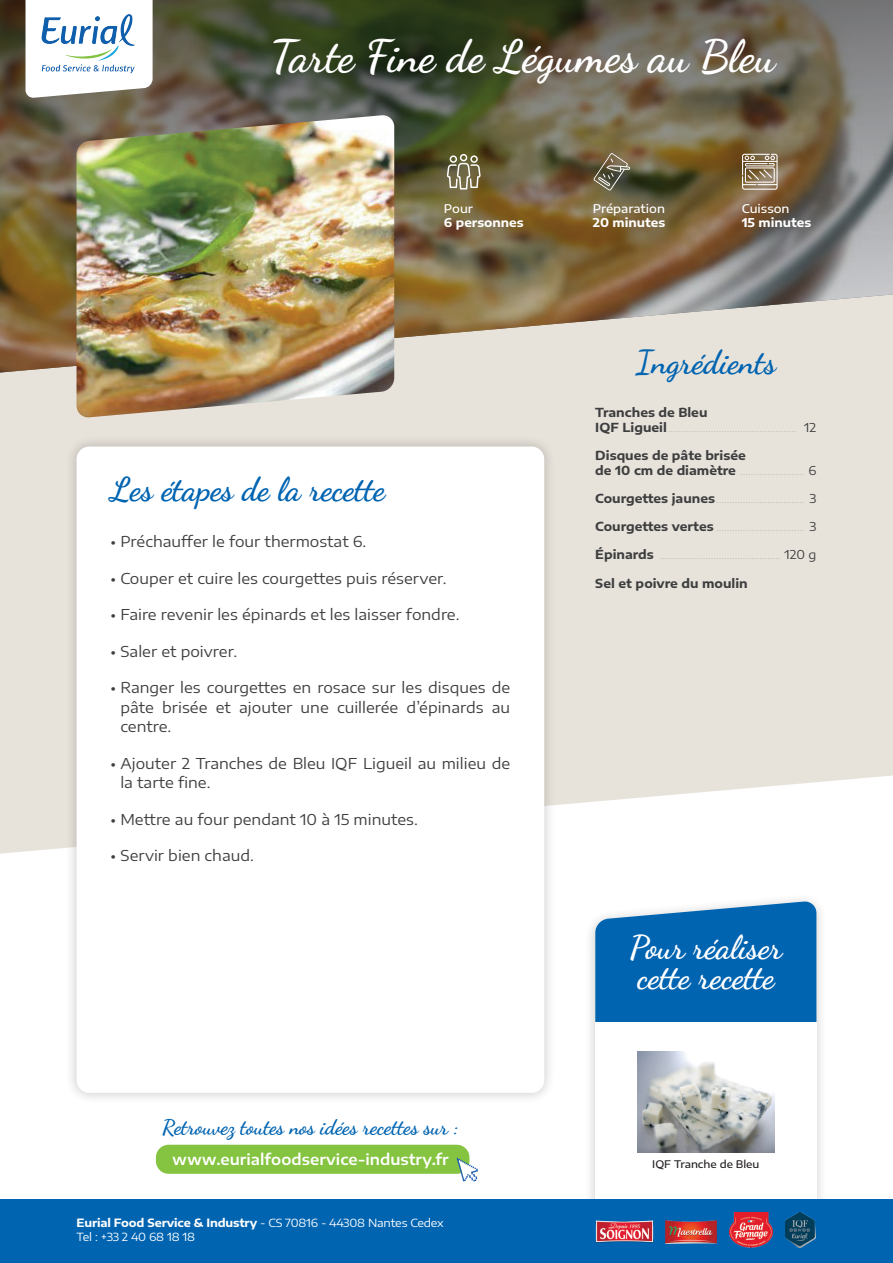
<style>
.page{position:relative;width:893px;height:1263px;background:#fff}
.page>*{position:absolute;margin:0;border:0;box-sizing:border-box;transform-origin:0 0}
.t1{font:700 45px "Dancing Script";color:#fff}
.t2{font:700 33px "Dancing Script";color:#0164b1}
.t3{font:700 33px/30px "Dancing Script";color:#fff}
.t4{font:700 21px "Dancing Script";color:#0164b1}
.t5{font:15px/19.5px "Encode Sans Expanded";color:#3e3e3f;text-align:justify}
.t6{font:600 15px "Encode Sans Expanded";color:#fff}
.t7{font:700 12.3px/15.3px "Encode Sans Expanded";color:#3e3e3f}
.t8{font:100 12.3px "Encode Sans Expanded";color:#939598}
.t9{font:700 12px "Encode Sans Expanded";color:#fff}
.t10{font:500 12px "Encode Sans Expanded";color:#fff}
.t11{font:11.25px/13.5px "Encode Sans Expanded";letter-spacing:-.015em;color:#fff}
.t12{font:500 10.5px "Encode Sans Expanded";color:#231f20}
.s1{font-weight:700}
.s2{font-weight:100;color:#939598}
.s3{font-weight:400}
.s4{font-weight:700;color:#3e3e3f}
.s5{font-weight:400;color:#3e3e3f}
</style>
<div class="page">
<svg style="left:590px;top:899px;width:231px;height:300px;fill:#f0f0f0"></svg>
<svg style="left:595px;top:900px;width:221px;height:122px;background:#1670b7"></svg>
<div style="left:595px;top:1022px;width:221px;height:208px;background:#fff"></div>
<svg style="left:0;top:374px;width:893px;height:480px;background:#e9e5de"></svg>
<img style="left:0;top:0;width:893px;height:374px">
<div style="left:65px;top:435px;width:491px;height:669px;background:#231f20;opacity:.25"></div>
<div style="left:77px;top:446px;width:467px;height:647px;background:#fff;border-radius:13px"></div>
<div style="left:0;top:1199px;width:893px;height:64px;background:#0164b1"></div>
<img style="left:77px;top:115px;width:317px;height:303px">
<svg style="left:26px;top:0;width:127px;height:98px"></svg>
<img style="left:40px;top:13px;width:97px;height:61px">
<svg style="left:742px;top:154px;width:36px;height:36px"></svg>
<svg style="left:593px;top:153px;width:38px;height:38px"></svg>
<svg style="left:447px;top:154px;width:34px;height:36px"></svg>
<img style="left:590px;top:1197px;width:64px;height:46px">
<img style="left:666px;top:1220px;width:50px;height:23px">
<img style="left:730px;top:1212px;width:42px;height:35px">
<img style="left:785px;top:1212px;width:30px;height:35px">
<div style="left:156px;top:1145px;width:313px;height:29px;background:#84c440;border-radius:13px"></div>
<svg style="left:457px;top:1158px;width:21px;height:23px"></svg>
<img style="left:637px;top:1051px;width:138px;height:101px">
<h1 class="t1" style="left:270px;top:28px;width:507px">Tarte Fine de Légumes au Bleu</h1>
<p class="t10" style="left:444px;top:200px;width:31px">Pour</p>
<p class="t9" style="left:444px;top:213px;width:81px">6 personnes</p>
<h2 class="t2" style="left:111px;top:469px;width:276px">Les étapes de la recette</h2>
<p class="t5" style="left:111px;top:531px;width:257px">• Préchauffer le four thermostat 6.</p>
<p class="t5" style="left:111px;top:567px;width:338px">• Couper et cuire les courgettes puis réserver.</p>
<p class="t5" style="left:111px;top:604px;width:351px">• Faire revenir les épinards et les laisser fondre.</p>
<p class="t5" style="left:111px;top:640px;width:128px">• Saler et poivrer.</p>
<p class="t5" style="left:120px;top:677px;width:391px;text-indent:-10px">• Ranger les courgettes en rosace sur les disques de pâte brisée et ajouter une cuillerée d’épinards au centre.</p>
<p class="t5" style="left:120px;top:752px;width:391px;text-indent:-10px">• Ajouter 2 Tranches de Bleu IQF Ligueil au milieu de la tarte fine.</p>
<p class="t5" style="left:111px;top:808px;width:309px">• Mettre au four pendant 10 à 15 minutes.</p>
<p class="t5" style="left:111px;top:845px;width:145px">• Servir bien chaud.</p>
<h3 class="t4" style="left:162px;top:1114px;width:298px">Retrouvez toutes nos idées recettes sur :</h3>
<p class="t6" style="left:172px;top:1148px;width:278px">www.eurialfoodservice-industry.fr</p>
<p class="t11" style="left:77px;top:1215px;width:369px"><span class="s1">Eurial Food Service &amp; Industry</span> - CS 70816 - 44308 Nantes Cedex<br>Tel : +33 2 40 68 18 18</p>
<p class="t10" style="left:593px;top:200px;width:74px">Préparation</p>
<p class="t9" style="left:593px;top:213px;width:74px">20 minutes</p>
<p class="t10" style="left:742px;top:200px;width:49px">Cuisson</p>
<p class="t9" style="left:742px;top:213px;width:71px">15 minutes</p>
<h2 class="t2" style="left:636px;top:341px;width:142px">Ingrédients</h2>
<p class="t7" style="left:595px;top:403px;width:223px">Tranches de Bleu<br>IQF Ligueil<span class="s2">…………………………………………</span> <span class="s3">12</span></p>
<p class="t7" style="left:595px;top:447px;width:223px">Disques de pâte brisée<br>de 10 cm de diamètre <span class="s2">……………………</span> <span class="s3">6</span></p>
<p class="t7" style="left:595px;top:490px;width:223px">Courgettes jaunes<span class="s2">……………………………</span> <span class="s3">3</span></p>
<p class="t7" style="left:595px;top:518px;width:223px">Courgettes vertes <span class="s2">……………………………</span> <span class="s3">3</span></p>
<p class="t8" style="left:595px;top:546px;width:223px"><span class="s4">Épinards</span> ……………………………………… <span class="s5">120 g</span></p>
<p class="t7" style="left:595px;top:574px;width:154px">Sel et poivre du moulin</p>
<h2 class="t3" style="left:630px;top:932px;width:154px">Pour réaliser cette recette</h2>
<p class="t12" style="left:652px;top:1157px;width:109px">IQF Tranche de Bleu</p>
</div>
